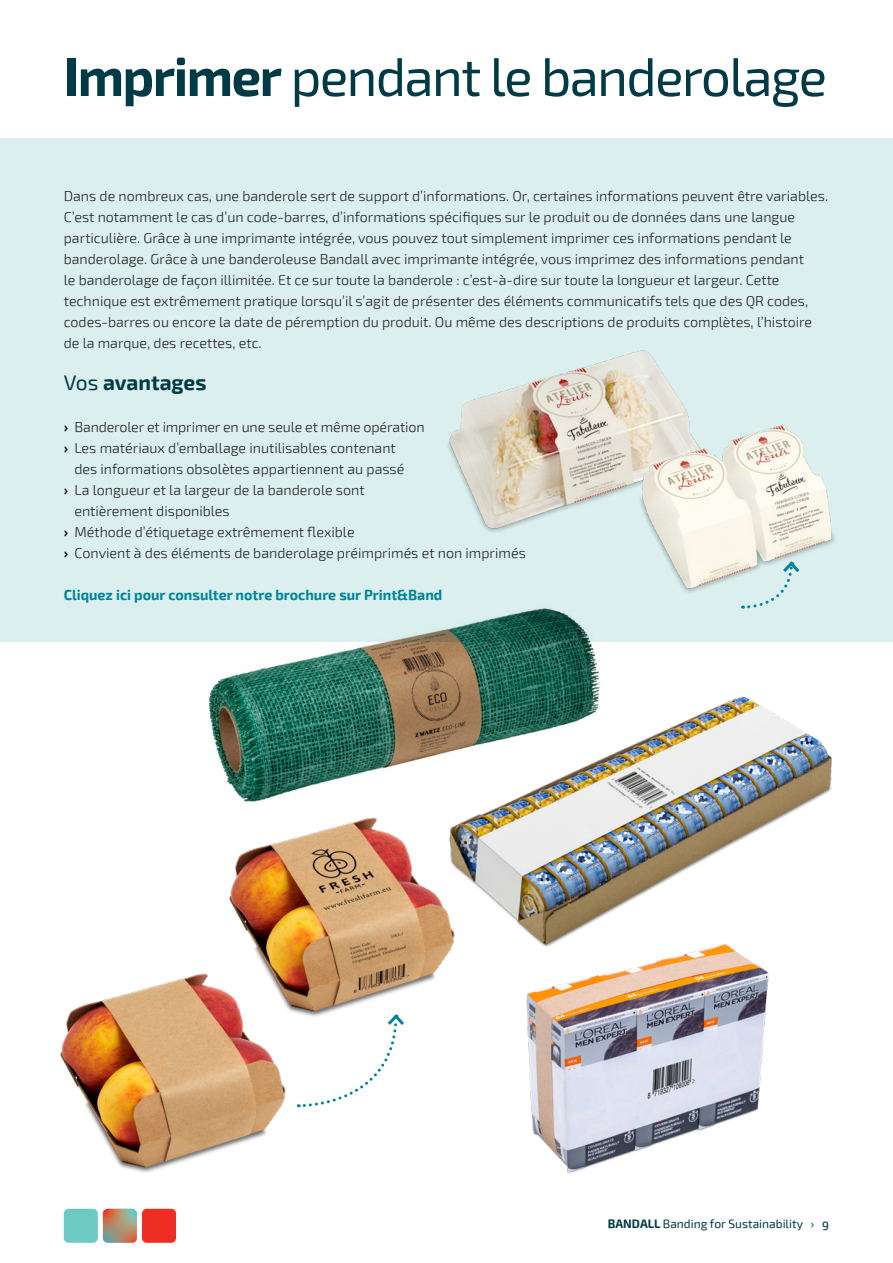
<style>
.page{position:relative;width:893px;height:1263px;background:#fff}
.page>*{position:absolute;margin:0;border:0;box-sizing:border-box;transform-origin:0 0}
.Kop{font:54px "Exo 2";letter-spacing:-.03em;color:#003a44}
.Subkop{font:700 21px "Exo 2";color:#003a44}
.Bodytekst_NL{font:300 14.25px/21px "Exo 2";color:#231f20}
.Bodytekst_NL-2{font:700 14.25px "Exo 2";color:#008599}
.t1{font:12px "Exo 2";color:#003a44}
.s1{font-weight:700}
.s2{font-weight:400}
.s3{font-weight:500}
</style>
<div class="page">
<div style="left:142px;top:1209px;width:34px;height:34px;background:#ee2e22;border-radius:5px"></div>
<div style="left:64px;top:1209px;width:34px;height:34px;background:#6dc9c4;border-radius:5px"></div>
<svg style="left:103px;top:1209px;width:34px;height:34px"></svg>
<div style="left:0;top:138px;width:893px;height:504px;background:#daefee"></div>
<img style="left:229px;top:826px;width:217px;height:186px">
<svg style="left:312px;top:1012px;width:92px;height:94px"></svg>
<img style="left:60px;top:968px;width:252px;height:205px">
<img style="left:208px;top:608px;width:387px;height:218px">
<img style="left:412px;top:653px;width:420px;height:304px">
<img style="left:514px;top:942px;width:260px;height:231px">
<img style="left:448px;top:350px;width:241px;height:182px">
<img style="left:634px;top:419px;width:201px;height:173px">
<svg style="left:742px;top:559px;width:61px;height:50px"></svg>
<p class="Kop" style="left:64px;top:46px;width:765px"><span class="s1">Imprimer</span> pendant le banderolage</p>
<p class="Bodytekst_NL" style="left:64px;top:186px;width:766px">Dans de nombreux cas, une banderole sert de support d’informations. Or, certaines informations peuvent être variables.<br>C’est notamment le cas d’un code-barres, d’informations spécifiques sur le produit ou de données dans une langue particulière. Grâce à une imprimante intégrée, vous pouvez tout simplement imprimer ces informations pendant le banderolage. Grâce à une banderoleuse Bandall avec imprimante intégrée, vous imprimez des informations pendant<br>le banderolage de façon illimitée. Et ce sur toute la banderole : c’est-à-dire sur toute la longueur et largeur. Cette technique est extrêmement pratique lorsqu’il s’agit de présenter des éléments communicatifs tels que des QR codes, codes-barres ou encore la date de péremption du produit. Ou même des descriptions de produits complètes, l’histoire de la marque, des recettes, etc.</p>
<p class="Subkop" style="left:64px;top:370px;width:144px"><span class="s2">Vos</span> avantages</p>
<p class="Bodytekst_NL" style="left:64px;top:417px;width:362px"><span class="s1">›</span> Banderoler et imprimer en une seule et même opération</p>
<p class="Bodytekst_NL" style="left:74px;top:438px;width:332px;text-indent:-11px"><span class="s1">›</span> Les matériaux d’emballage inutilisables contenant des informations obsolètes appartiennent au passé</p>
<p class="Bodytekst_NL" style="left:74px;top:480px;width:292px;text-indent:-11px"><span class="s1">›</span> La longueur et la largeur de la banderole sont entièrement disponibles</p>
<p class="Bodytekst_NL" style="left:64px;top:522px;width:292px"><span class="s1">›</span> Méthode d’étiquetage extrêmement flexible</p>
<p class="Bodytekst_NL" style="left:64px;top:543px;width:464px"><span class="s1">›</span> Convient à des éléments de banderolage préimprimés et non imprimés</p>
<p class="Bodytekst_NL-2" style="left:64px;top:586px;width:380px">Cliquez ici pour consulter notre brochure sur Print&amp;Band</p>
<p class="t1" style="left:608px;top:1217px;width:223px"><span class="s1">BANDALL</span> Banding for Sustainability › <span class="s3">9</span></p>
</div>
